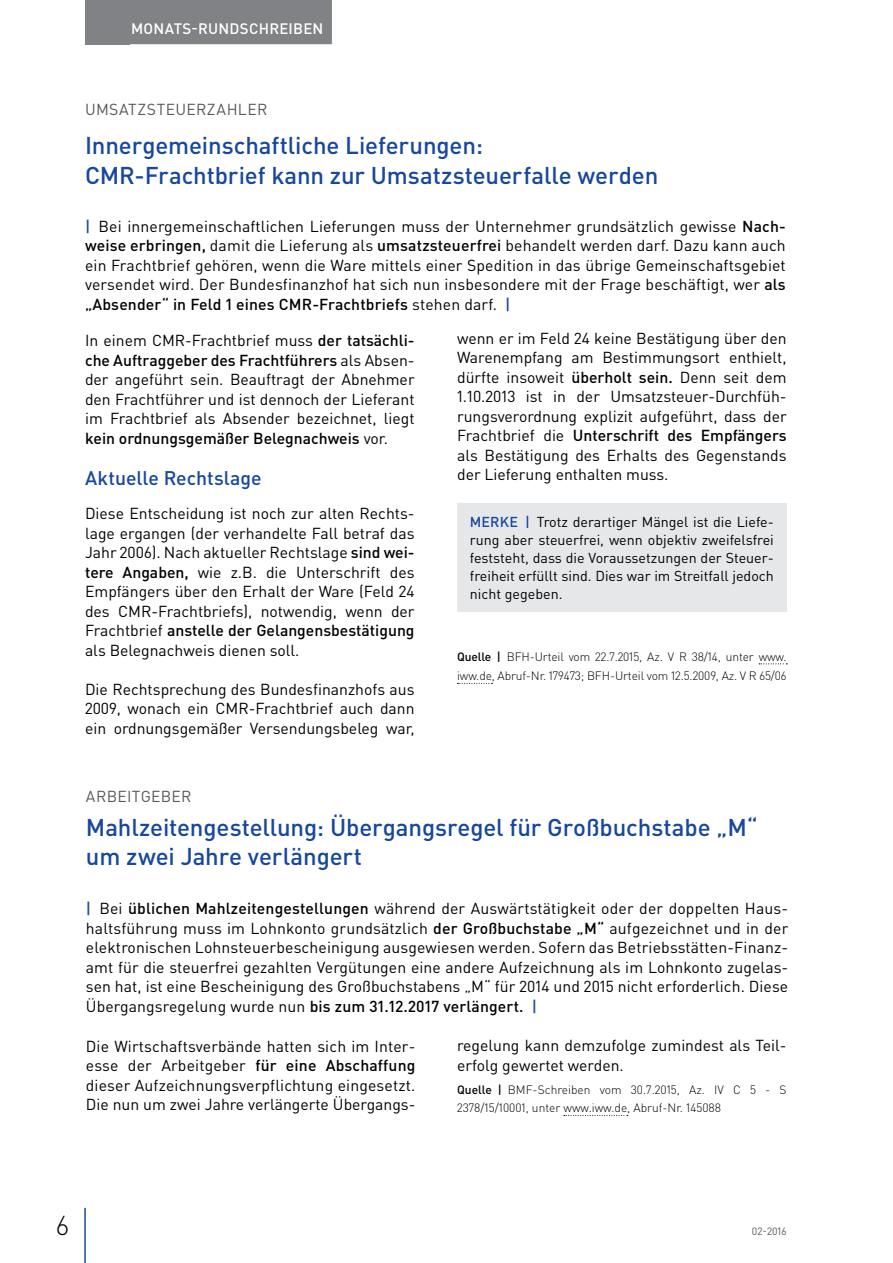
<style>
.page{position:relative;width:893px;height:1263px;background:#fff}
.page>*{position:absolute;margin:0;border:0;box-sizing:border-box;transform-origin:0 0}
.t1{font:300 27px "DIN Pro";color:#000}
.t2{font:500 24px/30px "DIN Pro";letter-spacing:-.005em;color:#17479e}
.t3{font:500 19.5px "DIN Pro";letter-spacing:-.005em;color:#17479e}
.t4{font:15.75px/19.5px "DIN Pro";color:#000;text-align:justify}
.t5{font:15.75px "DIN Pro";letter-spacing:.015em;color:#58595b}
.t6{font:500 15px "DIN Pro";letter-spacing:.015em;color:#fff}
.t7{font:14.25px/18px "DIN Pro";color:#000;text-align:justify}
.t8{font:300 12px/19.5px "DIN Pro";letter-spacing:-.01em;color:#000}
.t9{font:10.5px "DIN Pro";color:#58595b}
.s1{font-weight:500;color:#17479e}
.s2{font-weight:500}
</style>
<div class="page">
<div style="left:85px;top:0;width:45px;height:44px;background:#808285"></div>
<hr style="left:84px;top:1208px;width:2px;height:55px;background:#17479e">
<div style="left:122px;top:0;width:210px;height:44px;background:#808285"></div>
<svg style="left:759px;top:663px;width:28px;height:1px"></svg>
<svg style="left:457px;top:683px;width:35px;height:1px"></svg>
<div style="left:457px;top:503px;width:330px;height:109px;background:#e6e7e8"></div>
<svg style="left:564px;top:1115px;width:64px;height:1px"></svg>
<p class="t6" style="left:131px;top:18px;width:194px">MONATS-RUNDSCHREIBEN</p>
<p class="t5" style="left:85px;top:98px;width:184px">UMSATZSTEUERZAHLER</p>
<h2 class="t2" style="left:85px;top:129px;width:575px">Innergemeinschaftliche Lieferungen:<br>CMR-Frachtbrief kann zur Umsatzsteuerfalle werden</h2>
<p class="t4" style="left:85px;top:216px;width:702px"><span class="s1">|</span> Bei innergemeinschaftlichen Lieferungen muss der Unternehmer grundsätzlich gewisse <span class="s2">Nach&shy;weise erbringen,</span> damit die Lieferung als <span class="s2">umsatzsteuerfrei</span> behandelt werden darf. Dazu kann auch ein Frachtbrief gehören, wenn die Ware mittels einer Spedition in das übrige Gemeinschaftsgebiet versendet wird. Der Bundesfinanzhof hat sich nun insbesondere mit der Frage beschäftigt, wer <span class="s2">als „Absender“ in Feld 1 eines CMR-Frachtbriefs</span> stehen darf. <span class="s1">|</span></p>
<p class="t4" style="left:457px;top:328px;width:331px">wenn er im Feld 24 keine Bestätigung über den Warenempfang am Bestimmungsort enthielt, dürfte insoweit <span class="s2">überholt sein.</span> Denn seit dem 1.10.2013 ist in der Umsatzsteuer-Durchfüh&shy;rungsverordnung explizit aufgeführt, dass der Frachtbrief die <span class="s2">Unterschrift des Empfängers </span>als Bestätigung des Erhalts des Gegenstands der Lieferung enthalten muss.</p>
<p class="t7" style="left:470px;top:512px;width:306px"><span class="s1">MERKE |</span> Trotz derartiger Mängel ist die Liefe&shy;rung aber steuerfrei, wenn objektiv zweifelsfrei feststeht, dass die Voraussetzungen der Steuer&shy;freiheit erfüllt sind. Dies war im Streitfall jedoch nicht gegeben.</p>
<p class="t4" style="left:85px;top:330px;width:331px">In einem CMR-Frachtbrief muss <span class="s2">der tatsächli&shy;che Auftraggeber des Frachtführers</span> als Absen&shy;der angeführt sein. Beauftragt der Abnehmer den Frachtführer und ist dennoch der Lieferant im Frachtbrief als Absender bezeichnet, liegt <span class="s2">kein ordnungsgemäßer Belegnachweis</span> vor.</p>
<p class="t3" style="left:85px;top:464px;width:178px">Aktuelle Rechtslage</p>
<p class="t4" style="left:85px;top:503px;width:331px">Diese Entscheidung ist noch zur alten Rechts&shy;lage ergangen (der verhandelte Fall betraf das Jahr 2006). Nach aktueller Rechtslage <span class="s2">sind wei&shy;tere Angaben,</span> wie z.B. die Unterschrift des Empfängers über den Erhalt der Ware (Feld 24 des CMR-Frachtbriefs), notwendig, wenn der Frachtbrief <span class="s2">anstelle der Gelangensbestätigung </span>als Belegnachweis dienen soll.</p>
<p class="t4" style="left:85px;top:678px;width:331px">Die Rechtsprechung des Bundesfinanzhofs aus 2009, wonach ein CMR-Frachtbrief auch dann ein ordnungsgemäßer Versendungsbeleg war,</p>
<p class="t8" style="left:457px;top:646px;width:331px"><span class="s2">Quelle |</span> BFH-Urteil vom 22.7.2015, Az. V R 38/14, unter www. iww.de, Abruf-Nr. 179473; BFH-Urteil vom 12.5.2009, Az. V R 65/06</p>
<p class="t5" style="left:86px;top:785px;width:107px">ARBEITGEBER</p>
<h2 class="t2" style="left:86px;top:812px;width:673px;line-height:28.5px">Mahlzeitengestellung: Übergangsregel für Großbuchstabe „M“ um zwei Jahre verlängert</h2>
<p class="t4" style="left:86px;top:898px;width:704px"><span class="s1">|</span> Bei <span class="s2">üblichen Mahlzeitengestellungen</span> während der Auswärtstätigkeit oder der doppelten Haus&shy;haltsführung muss im Lohnkonto grundsätzlich <span class="s2">der Großbuchstabe „M“</span> aufgezeichnet und in der elektronischen Lohnsteuerbescheinigung ausgewiesen werden. Sofern das Betriebsstätten-Finanz&shy;amt für die steuerfrei gezahlten Vergütungen eine andere Aufzeichnung als im Lohnkonto zugelas&shy;sen hat, ist eine Bescheinigung des Großbuchstabens „M“ für 2014 und 2015 nicht erforderlich. Diese Übergangsregelung wurde nun <span class="s2">bis zum 31.12.2017 verlängert.</span> <span class="s1">|</span></p>
<p class="t4" style="left:86px;top:1036px;width:331px">Die Wirtschaftsverbände hatten sich im Inter&shy;esse der Arbeitgeber <span class="s2">für eine Abschaffung </span>dieser Aufzeichnungsverpflichtung eingesetzt.<br>Die nun um zwei Jahre verlängerte Übergangs-</p>
<p class="t4" style="left:457px;top:1035px;width:331px">regelung kann demzufolge zumindest als Teil&shy;erfolg gewertet werden.</p>
<p class="t8" style="left:457px;top:1080px;width:331px;line-height:18px"><span class="s2">Quelle |</span> BMF-Schreiben vom 30.7.2015, Az. IV C 5 - S<br>2378/15/10001, unter www.iww.de, Abruf-Nr. 145088</p>
<h1 class="t1" style="left:56px;top:1207px;width:14px">6</h1>
<p class="t9" style="left:752px;top:1224px;width:36px">02-2016</p>
</div>
